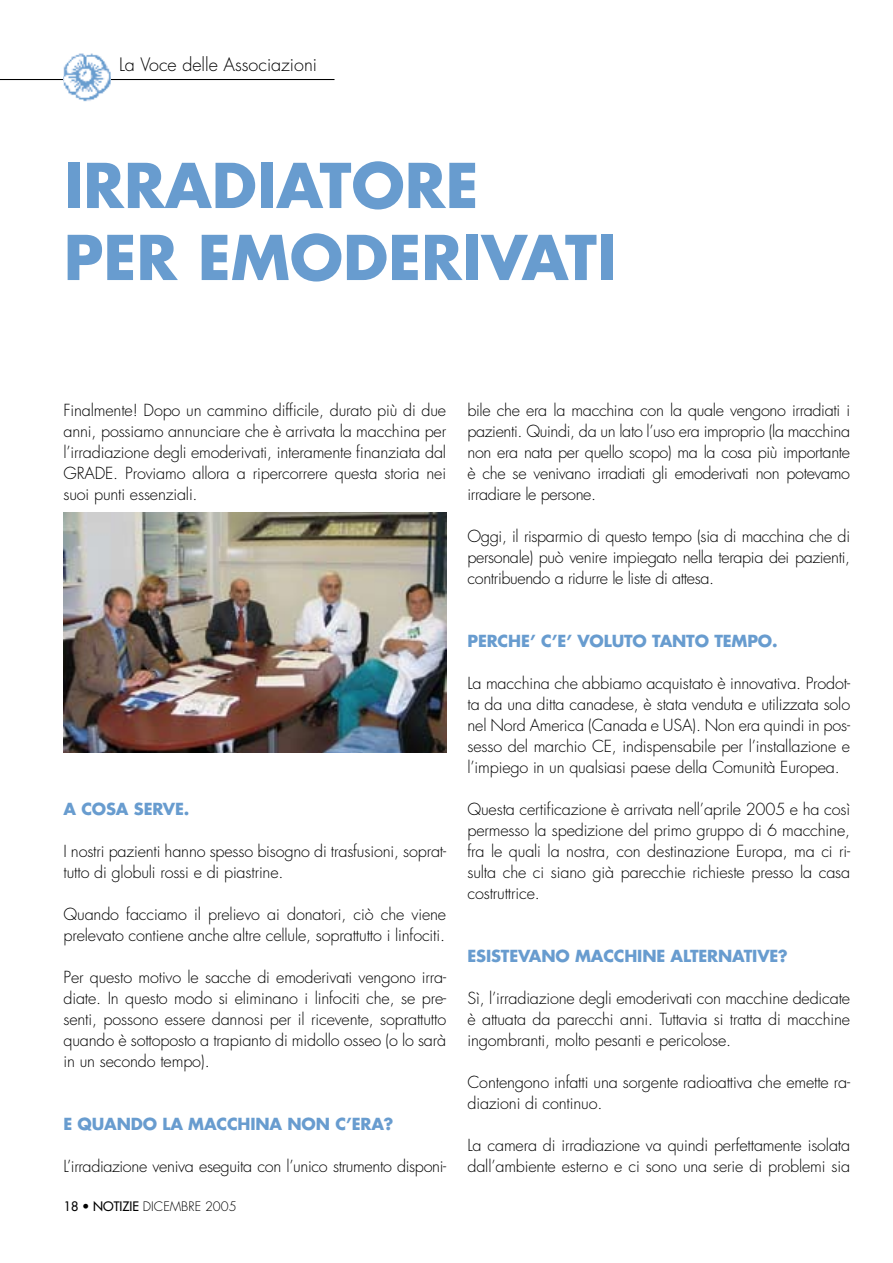
<style>
.page{position:relative;width:893px;height:1263px;background:#fff}
.page>*{position:absolute;margin:0;border:0;box-sizing:border-box;transform-origin:0 0}
.t1{font:700 60px/72px "Futura";color:#689ccf}
.t2{font:300 18px "Futura";color:#000}
.t3{font:300 16.2px/21px "Futura";letter-spacing:-.01em;color:#000;text-align:justify}
.t4{font:700 16.2px "Futura";letter-spacing:-.01em;color:#689ccf}
.t5{font:300 12.75px "Futura";color:#000}
.s1{font-weight:400}
</style>
<div class="page">
<hr style="left:0;top:79px;width:334px;height:1px;background:#000">
<img style="left:64px;top:53px;width:46px;height:49px">
<img style="left:64px;top:512px;width:382px;height:241px">
<p class="t2" style="left:119px;top:54px;width:199px">La Voce delle Associazioni</p>
<h1 class="t1" style="left:64px;top:149px;width:554px">IRRADIATORE<br>PER EMODERIVATI</h1>
<p class="t3" style="left:64px;top:400px;width:384px">Finalmente! Dopo un cammino difficile, durato più di due anni, possiamo annunciare che è arrivata la macchina per l’irradiazione degli emoderivati, interamente finanziata dal GRADE. Proviamo allora a ripercorrere questa storia nei suoi punti essenziali.</p>
<p class="t4" style="left:64px;top:798px;width:127px">A COSA SERVE.</p>
<p class="t3" style="left:64px;top:841px;width:384px">I nostri pazienti hanno spesso bisogno di trasfusioni, soprat&shy;tutto di globuli rossi e di piastrine.</p>
<p class="t3" style="left:64px;top:904px;width:384px">Quando facciamo il prelievo ai donatori, ciò che viene prelevato contiene anche altre cellule, soprattutto i linfociti.</p>
<p class="t3" style="left:64px;top:967px;width:384px">Per questo motivo le sacche di emoderivati vengono irra&shy;diate. In questo modo si eliminano i linfociti che, se pre&shy;senti, possono essere dannosi per il ricevente, soprattutto quando è sottoposto a trapianto di midollo osseo (o lo sarà in un secondo tempo).</p>
<p class="t4" style="left:64px;top:1113px;width:331px">E QUANDO LA MACCHINA NON C’ERA?</p>
<p class="t3" style="left:64px;top:1156px;width:384px">L’irradiazione veniva eseguita con l’unico strumento disponi-</p>
<p class="t5" style="left:64px;top:1199px;width:174px"><span class="s1">18 • NOTIZIE</span> DICEMBRE 2005</p>
<p class="t3" style="left:467px;top:400px;width:384px">bile che era la macchina con la quale vengono irradiati i pazienti. Quindi, da un lato l’uso era improprio (la macchina non era nata per quello scopo) ma la cosa più importante è che se venivano irradiati gli emoderivati non potevamo irradiare le persone.</p>
<p class="t3" style="left:467px;top:526px;width:384px">Oggi, il risparmio di questo tempo (sia di macchina che di personale) può venire impiegato nella terapia dei pazienti, contribuendo a ridurre le liste di attesa.</p>
<p class="t4" style="left:467px;top:630px;width:312px">PERCHE’ C’E’ VOLUTO TANTO TEMPO.</p>
<p class="t3" style="left:467px;top:673px;width:384px">La macchina che abbiamo acquistato è innovativa. Prodot&shy;ta da una ditta canadese, è stata venduta e utilizzata solo nel Nord America (Canada e USA). Non era quindi in pos&shy;sesso del marchio CE, indispensabile per l’installazione e l’impiego in un qualsiasi paese della Comunità Europea.</p>
<p class="t3" style="left:467px;top:799px;width:384px">Questa certificazione è arrivata nell’aprile 2005 e ha così permesso la spedizione del primo gruppo di 6 macchine, fra le quali la nostra, con destinazione Europa, ma ci ri&shy;sulta che ci siano già parecchie richieste presso la casa costruttrice.</p>
<p class="t4" style="left:467px;top:945px;width:322px">ESISTEVANO MACCHINE ALTERNATIVE?</p>
<p class="t3" style="left:467px;top:988px;width:384px">Sì, l’irradiazione degli emoderivati con macchine dedicate è attuata da parecchi anni. Tuttavia si tratta di macchine ingombranti, molto pesanti e pericolose.</p>
<p class="t3" style="left:467px;top:1072px;width:384px">Contengono infatti una sorgente radioattiva che emette ra&shy;diazioni di continuo.</p>
<p class="t3" style="left:467px;top:1135px;width:384px">La camera di irradiazione va quindi perfettamente isolata dall’ambiente esterno e ci sono una serie di problemi sia</p>
</div>
